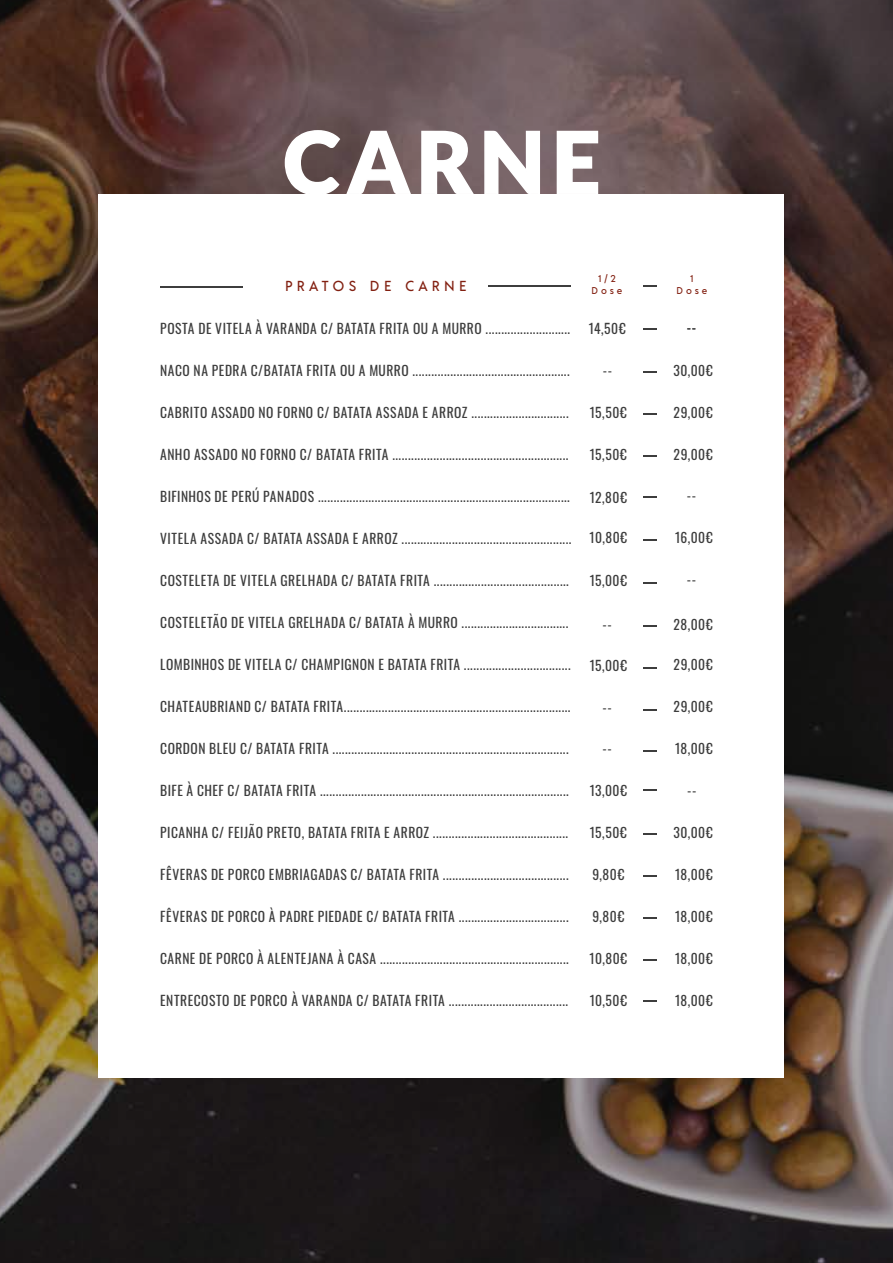
<style>
.page{position:relative;width:893px;height:1263px;background:#fff}
.page>*{position:absolute;margin:0;border:0;box-sizing:border-box;transform-origin:0 0}
.t1{font:900 85.5px "Lato";letter-spacing:.08em;color:#fff}
.t2{font:500 14.55px "Acre";letter-spacing:.3em;color:#822011}
.t3{font:13.5px "Oswald";letter-spacing:.035em;color:#3d3d3d}
.t4{font:500 9.9px/11.9px "Acre";letter-spacing:.295em;color:#822011;text-align:center}
</style>
<div class="page">
<img style="left:0;top:0;width:893px;height:1263px">
<div style="left:98px;top:195px;width:686px;height:883px;background:#fff"></div>
<svg style="left:284px;top:129px;width:128px;height:66px;background:#776464"></svg>
<svg style="left:420px;top:130px;width:55px;height:65px;background:#8b7a7c"></svg>
<svg style="left:484px;top:130px;width:57px;height:65px;background:#8e7d80"></svg>
<svg style="left:556px;top:130px;width:43px;height:65px;background:#8e7d80"></svg>
<hr style="left:160px;top:286px;width:82px;height:1px;background:#3d3d3d">
<hr style="left:489px;top:285px;width:82px;height:1px;background:#3d3d3d">
<svg style="left:644px;top:285px;width:13px;height:1px"></svg>
<svg style="left:644px;top:329px;width:13px;height:1px"></svg>
<svg style="left:644px;top:371px;width:13px;height:2px"></svg>
<svg style="left:644px;top:413px;width:13px;height:1px"></svg>
<svg style="left:644px;top:455px;width:13px;height:1px"></svg>
<svg style="left:644px;top:496px;width:13px;height:2px"></svg>
<svg style="left:644px;top:539px;width:13px;height:1px"></svg>
<svg style="left:644px;top:582px;width:13px;height:2px"></svg>
<svg style="left:644px;top:625px;width:13px;height:2px"></svg>
<svg style="left:644px;top:667px;width:13px;height:1px"></svg>
<svg style="left:644px;top:709px;width:13px;height:1px"></svg>
<svg style="left:644px;top:750px;width:13px;height:1px"></svg>
<svg style="left:644px;top:789px;width:13px;height:2px"></svg>
<svg style="left:644px;top:833px;width:13px;height:1px"></svg>
<svg style="left:644px;top:876px;width:13px;height:1px"></svg>
<svg style="left:644px;top:917px;width:13px;height:2px"></svg>
<svg style="left:644px;top:959px;width:13px;height:2px"></svg>
<svg style="left:644px;top:1000px;width:13px;height:2px"></svg>
<h1 class="t1" style="left:284px;top:112px;width:318px">CARNE</h1>
<p class="t2" style="left:285px;top:276px;width:183px">PRATOS DE CARNE</p>
<p class="t4" style="left:591px;top:272px;width:32px">1/2<br>Dose</p>
<p class="t4" style="left:676px;top:272px;width:32px">1<br>Dose</p>
<p class="t3" style="left:160px;top:317px;width:411px">POSTA DE VITELA À VARANDA C/ BATATA FRITA OU A MURRO ...........................</p>
<p class="t3" style="left:160px;top:359px;width:411px">NACO NA PEDRA C/BATATA FRITA OU A MURRO ..................................................</p>
<p class="t3" style="left:160px;top:401px;width:410px">CABRITO ASSADO NO FORNO C/ BATATA ASSADA E ARROZ ...............................</p>
<p class="t3" style="left:160px;top:443px;width:410px">ANHO ASSADO NO FORNO C/ BATATA FRITA ........................................................</p>
<p class="t3" style="left:160px;top:485px;width:411px">BIFINHOS DE PERÚ PANADOS ................................................................................</p>
<p class="t3" style="left:160px;top:527px;width:413px">VITELA ASSADA C/ BATATA ASSADA E ARROZ ......................................................</p>
<p class="t3" style="left:160px;top:569px;width:410px">COSTELETA DE VITELA GRELHADA C/ BATATA FRITA ...........................................</p>
<p class="t3" style="left:160px;top:611px;width:410px">COSTELETÃO DE VITELA GRELHADA C/ BATATA À MURRO ..................................</p>
<p class="t3" style="left:160px;top:653px;width:412px">LOMBINHOS DE VITELA C/ CHAMPIGNON E BATATA FRITA ..................................</p>
<p class="t3" style="left:160px;top:695px;width:412px">CHATEAUBRIAND C/ BATATA FRITA........................................................................</p>
<p class="t3" style="left:160px;top:737px;width:410px">CORDON BLEU C/ BATATA FRITA ...........................................................................</p>
<p class="t3" style="left:160px;top:779px;width:410px">BIFE À CHEF C/ BATATA FRITA ...............................................................................</p>
<p class="t3" style="left:160px;top:821px;width:409px">PICANHA C/ FEIJÃO PRETO, BATATA FRITA E ARROZ ...........................................</p>
<p class="t3" style="left:160px;top:863px;width:410px">FÊVERAS DE PORCO EMBRIAGADAS C/ BATATA FRITA ........................................</p>
<p class="t3" style="left:160px;top:905px;width:410px">FÊVERAS DE PORCO À PADRE PIEDADE C/ BATATA FRITA ...................................</p>
<p class="t3" style="left:160px;top:947px;width:410px">CARNE DE PORCO À ALENTEJANA À CASA ............................................................</p>
<p class="t3" style="left:160px;top:989px;width:409px">ENTRECOSTO DE PORCO À VARANDA C/ BATATA FRITA ......................................</p>
<p class="t3" style="left:589px;top:317px;width:39px">14,50€</p>
<p class="t3" style="left:687px;top:315px;width:11px">--</p>
<p class="t3" style="left:603px;top:359px;width:11px">--</p>
<p class="t3" style="left:673px;top:359px;width:41px">30,00€</p>
<p class="t3" style="left:590px;top:401px;width:39px">15,50€</p>
<p class="t3" style="left:674px;top:401px;width:41px">29,00€</p>
<p class="t3" style="left:590px;top:443px;width:39px">15,50€</p>
<p class="t3" style="left:674px;top:442px;width:41px">29,00€</p>
<p class="t3" style="left:590px;top:485px;width:39px">12,80€</p>
<p class="t3" style="left:687px;top:484px;width:11px">--</p>
<p class="t3" style="left:590px;top:526px;width:39px">10,80€</p>
<p class="t3" style="left:675px;top:525px;width:39px">16,00€</p>
<p class="t3" style="left:590px;top:569px;width:39px">15,00€</p>
<p class="t3" style="left:687px;top:568px;width:11px">--</p>
<p class="t3" style="left:602px;top:612px;width:11px">--</p>
<p class="t3" style="left:674px;top:612px;width:41px">28,00€</p>
<p class="t3" style="left:590px;top:653px;width:39px">15,00€</p>
<p class="t3" style="left:674px;top:653px;width:41px">29,00€</p>
<p class="t3" style="left:602px;top:695px;width:11px">--</p>
<p class="t3" style="left:674px;top:695px;width:41px">29,00€</p>
<p class="t3" style="left:602px;top:737px;width:11px">--</p>
<p class="t3" style="left:675px;top:736px;width:39px">18,00€</p>
<p class="t3" style="left:590px;top:778px;width:39px">13,00€</p>
<p class="t3" style="left:687px;top:779px;width:11px">--</p>
<p class="t3" style="left:590px;top:821px;width:39px">15,50€</p>
<p class="t3" style="left:673px;top:821px;width:41px">30,00€</p>
<p class="t3" style="left:592px;top:863px;width:33px">9,80€</p>
<p class="t3" style="left:675px;top:863px;width:39px">18,00€</p>
<p class="t3" style="left:592px;top:905px;width:33px">9,80€</p>
<p class="t3" style="left:675px;top:905px;width:39px">18,00€</p>
<p class="t3" style="left:590px;top:947px;width:39px">10,80€</p>
<p class="t3" style="left:675px;top:947px;width:39px">18,00€</p>
<p class="t3" style="left:590px;top:989px;width:39px">10,50€</p>
<p class="t3" style="left:675px;top:989px;width:39px">18,00€</p>
</div>
